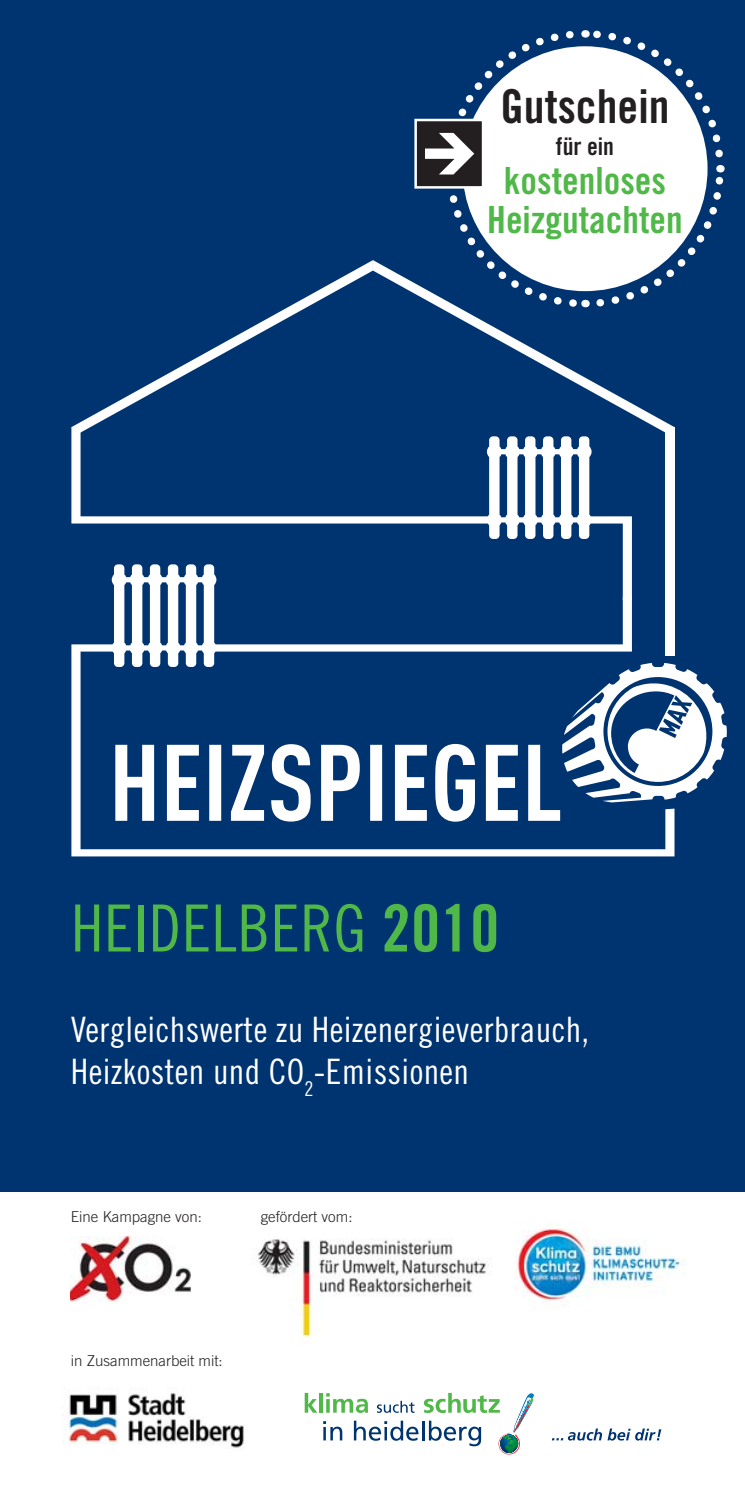
<style>
.page{position:relative;width:745px;height:1489px;background:#fff}
.page>*{position:absolute;margin:0;border:0;box-sizing:border-box;transform-origin:0 0}
.t1{font:65px "Trade Gothic Cond Eighteen";letter-spacing:.01em;color:#50b848}
.t2{font:46.75px "Trade Gothic Bold Cond Twenty";color:#231f20}
.t3{font:37.5px/39.2px "Trade Gothic Bold Cond Twenty";color:#50b848;text-align:center}
.t4{font:35px/42.5px "Trade Gothic Cond Eighteen";letter-spacing:.01em;color:#fff}
.t5{font:24.25px "Trade Gothic Bold Cond Twenty";color:#231f20}
.t6{font:300 15px "Trade Gothic";color:#231f20}
.s1{font-family:"Trade Gothic Bold Cond Twenty"}
</style>
<div class="page">
<div style="left:0;top:0;width:744px;height:1190px;background:#003471"></div>
<svg style="left:71px;top:644px;width:655px;height:212px"></svg>
<svg style="left:71px;top:435px;width:560px;height:232px"></svg>
<div style="left:665px;top:427px;width:9px;height:228px;background:#fff"></div>
<svg style="left:71px;top:260px;width:302px;height:175px"></svg>
<svg style="left:373px;top:260px;width:301px;height:173px"></svg>
<svg style="left:442px;top:30px;width:283px;height:281px"></svg>
<div style="left:415px;top:120px;width:67px;height:67px;background:#231f20"></div>
<div style="left:414px;top:119px;width:70px;height:70px;border:2px solid #fff"></div>
<svg style="left:425px;top:132px;width:50px;height:43px"></svg>
<img style="left:70px;top:1236px;width:120px;height:67px">
<img style="left:257px;top:1239px;width:232px;height:99px">
<img style="left:515px;top:1224px;width:171px;height:77px">
<svg style="left:304px;top:1392px;width:13px;height:20px"></svg>
<hr style="left:319px;top:1392px;width:3px;height:20px;background:#50b848">
<svg style="left:323px;top:1392px;width:211px;height:62px"></svg>
<svg style="left:552px;top:1428px;width:49px;height:12px"></svg>
<svg style="left:607px;top:1428px;width:54px;height:12px"></svg>
<img style="left:67px;top:1393px;width:177px;height:55px">
<h2 class="t2" style="left:500px;top:89px;width:170px">Gutschein</h2>
<p class="t5" style="left:555px;top:137px;width:60px">für ein</p>
<p class="t3" style="left:487px;top:164px;width:197px">kostenloses<br>Heizgutachten</p>
<h1 class="t1" style="left:71px;top:904px;width:429px">HEIDELBERG <span class="s1">2010</span></h1>
<p class="t4" style="left:71px;top:1010px;width:519px">Vergleichswerte zu Heizenergieverbrauch,<br>Heizkosten und CO<sub>2</sub>-Emissionen</p>
<p class="t6" style="left:71px;top:1210px;width:132px">Eine Kampagne von:</p>
<p class="t6" style="left:260px;top:1210px;width:93px">gefördert vom:</p>
<p class="t6" style="left:71px;top:1354px;width:153px">in Zusammenarbeit mit:</p>
</div>
